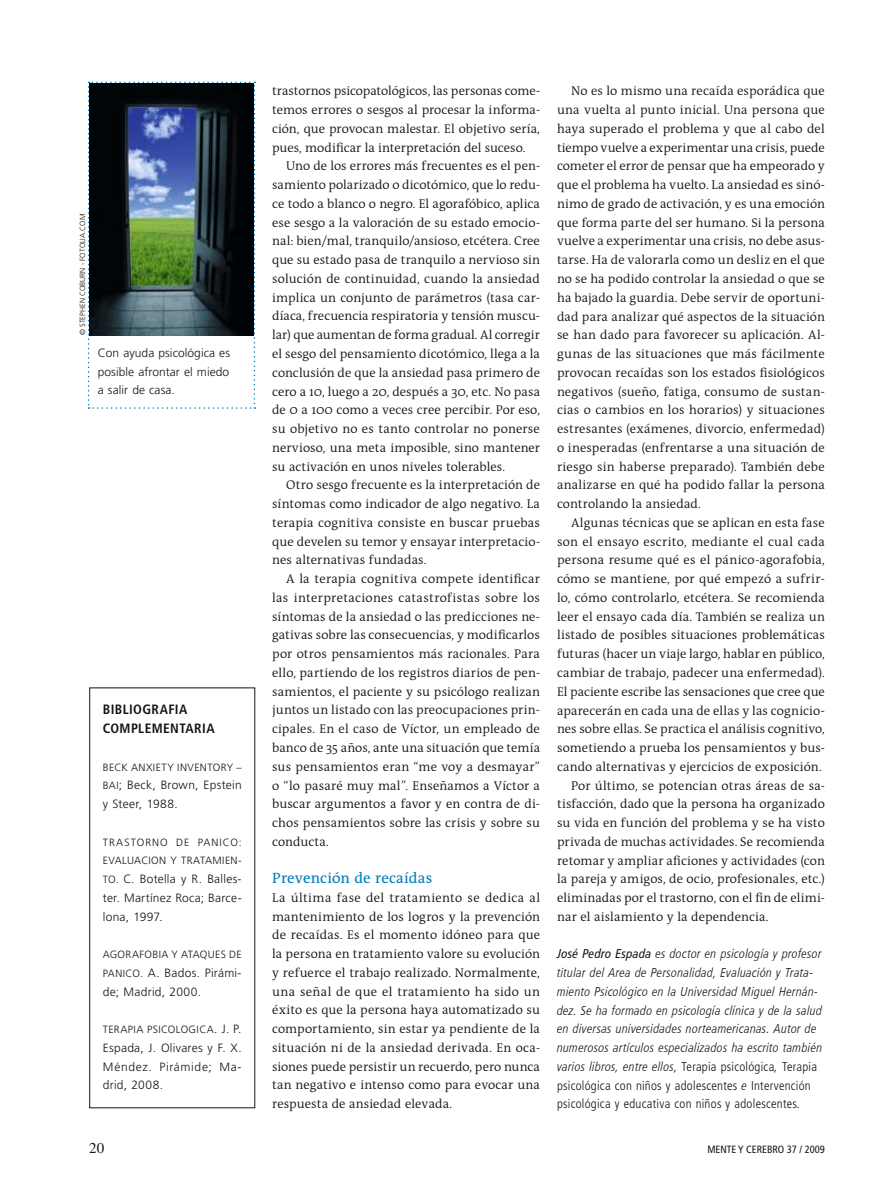
<style>
.page{position:relative;width:893px;height:1191px;background:#fff}
.page>*{position:absolute;margin:0;border:0;box-sizing:border-box;transform-origin:0 0}
.t1{font:15px "The Antiqua B5";letter-spacing:.01em;color:#007dbc}
.t2{font:15px "Times";color:#131413}
.t3{font:700 condensed 13.5px/18.8px "Frutiger LT Std";letter-spacing:.03em;color:#131413}
.t4{font:300 12.75px/18.8px "The Antiqua B4";letter-spacing:.005em;color:#131413;text-align:justify}
.t5{font:italic 300 condensed 12.75px/18.8px "Frutiger LT Com";letter-spacing:.02em;color:#131413}
.t6{font:300 condensed 12.75px/18.8px "Frutiger LT Std";letter-spacing:.02em;color:#131413}
.t7{font:300 12px/18.8px "Frutiger LT Std";letter-spacing:.02em;color:#131413;text-align:justify}
.t8{font:300 10.5px/18.8px "Frutiger LT Std";letter-spacing:.04em;color:#131413}
.t9{font:condensed 10.5px "Frutiger LT Std";color:#131413}
.t10{font:300 7.5px "Frutiger LT Std";color:#131413}
.s1{font-size:10.5px}
.s2{font-size:12px}
.s3{font-weight:400}
.s4{font-family:"Frutiger LT Std";font-style:normal}
.s5{font-family:"Frutiger LT Com";font-style:italic}
</style>
<div class="page">
<div style="left:89px;top:687px;width:166px;height:421px;border:1px solid #131413"></div>
<svg style="left:88px;top:82px;width:167px;height:327px"></svg>
<img style="left:90px;top:83px;width:163px;height:252px">
<p class="t10" style="left:79px;top:335px;width:123px;rotate:-90deg">© STEPHEN COBURN - FOTOLIA.COM</p>
<p class="t7" style="left:98px;top:344px;width:134px">Con ayuda psicológica es posible afrontar el miedo a salir de casa.</p>
<p class="t3" style="left:103px;top:701px;width:113px">BIBLIOGRAFIA<br>COMPLEMENTARIA</p>
<p class="t8" style="left:103px;top:758px;width:140px">BECK ANXIETY INVENTORY –</p>
<p class="t7" style="left:103px;top:776px;width:140px"><span class="s1">BAI</span>; Beck, Brown, Epstein y Steer, 1988.</p>
<p class="t8" style="left:103px;top:833px;width:140px">TRASTORNO DE PANICO:<br>EVALUACION Y TRATAMIEN-</p>
<p class="t7" style="left:103px;top:870px;width:140px"><span class="s1">TO.</span> C. Botella y R. Balles&shy;ter. Martínez Roca; Barce&shy;lona, 1997.</p>
<p class="t8" style="left:103px;top:945px;width:140px">AGORAFOBIA Y ATAQUES DE</p>
<p class="t7" style="left:103px;top:964px;width:140px"><span class="s1">PANICO.</span> A. Bados. Pirámi&shy;de; Madrid, 2000.</p>
<p class="t8" style="left:103px;top:1020px;width:140px">TERAPIA PSICOLOGICA<span class="s2">. J. P.</span></p>
<p class="t7" style="left:103px;top:1039px;width:140px">Espada, J. Olivares y F. X.<br>Méndez. Pirámide; Ma&shy;drid, 2008.</p>
<p class="t4" style="left:272px;top:82px;width:269px">trastornos psicopatológicos, las personas come&shy;temos errores o sesgos al procesar la informa&shy;ción, que provocan malestar. El objetivo sería, pues, modificar la interpretación del suceso.</p>
<p class="t4" style="left:272px;top:157px;width:269px;text-indent:14px">Uno de los errores más frecuentes es el pen&shy;samiento polarizado o dicotómico, que lo redu&shy;ce todo a blanco o negro. El agorafóbico, aplica ese sesgo a la valoración de su estado emocio&shy;nal: bien/mal, tranquilo/ansioso, etcétera. Cree que su estado pasa de tranquilo a nervioso sin solución de continuidad, cuando la ansiedad implica un conjunto de parámetros (tasa car&shy;díaca, frecuencia respiratoria y tensión muscu&shy;lar) que aumentan de forma gradual. Al corregir el sesgo del pensamiento dicotómico, llega a la conclusión de que la ansiedad pasa primero de cero a 10, luego a 20, después a 30, etc. No pasa de 0 a 100 como a veces cree percibir. Por eso, su objetivo no es tanto controlar no ponerse nervioso, una meta imposible, sino mantener su activación en unos niveles tolerables.</p>
<p class="t4" style="left:272px;top:476px;width:269px;text-indent:14px">Otro sesgo frecuente es la interpretación de síntomas como indicador de algo negativo. La terapia cognitiva consiste en buscar pruebas que develen su temor y ensayar interpretacio&shy;nes alternativas fundadas.</p>
<p class="t4" style="left:272px;top:570px;width:269px;text-indent:14px">A la terapia cognitiva compete identificar las interpretaciones catastrofistas sobre los síntomas de la ansiedad o las predicciones ne&shy;gativas sobre las consecuencias, y modificarlos por otros pensamientos más racionales. Para ello, partiendo de los registros diarios de pen&shy;samientos, el paciente y su psicólogo realizan juntos un listado con las preocupaciones prin&shy;cipales. En el caso de Víctor, un empleado de banco de 35 años, ante una situación que temía sus pensamientos eran “me voy a desmayar” o “lo pasaré muy mal”. Enseñamos a Víctor a buscar argumentos a favor y en contra de di&shy;chos pensamientos sobre las crisis y sobre su conducta.</p>
<p class="t1" style="left:272px;top:870px;width:162px">Prevención de recaídas</p>
<p class="t4" style="left:272px;top:888px;width:269px">La última fase del tratamiento se dedica al mantenimiento de los logros y la prevención de recaídas. Es el momento idóneo para que la persona en tratamiento valore su evolución y refuerce el trabajo realizado. Normalmente, una señal de que el tratamiento ha sido un éxito es que la persona haya automatizado su comportamiento, sin estar ya pendiente de la situación ni de la ansiedad derivada. En oca&shy;siones puede persistir un recuerdo, pero nunca tan negativo e intenso como para evocar una respuesta de ansiedad elevada.</p>
<p class="t4" style="left:557px;top:82px;width:269px;text-indent:14px">No es lo mismo una recaída esporádica que una vuelta al punto inicial. Una persona que haya superado el problema y que al cabo del tiempo vuelve a experimentar una crisis, puede cometer el error de pensar que ha empeorado y que el problema ha vuelto. La ansiedad es sinó&shy;nimo de grado de activación, y es una emoción que forma parte del ser humano. Si la persona vuelve a experimentar una crisis, no debe asus&shy;tarse. Ha de valorarla como un desliz en el que no se ha podido controlar la ansiedad o que se ha bajado la guardia. Debe servir de oportuni&shy;dad para analizar qué aspectos de la situación se han dado para favorecer su aplicación. Al&shy;gunas de las situaciones que más fácilmente provocan recaídas son los estados fisiológicos negativos (sueño, fatiga, consumo de sustan&shy;cias o cambios en los horarios) y situaciones estresantes (exámenes, divorcio, enfermedad) o inesperadas (enfrentarse a una situación de riesgo sin haberse preparado). También debe analizarse en qué ha podido fallar la persona controlando la ansiedad.</p>
<p class="t4" style="left:571px;top:514px;width:255px">Algunas técnicas que se aplican en esta fase</p>
<p class="t4" style="left:557px;top:532px;width:269px">son el ensayo escrito, mediante el cual cada</p>
<p class="t4" style="left:557px;top:551px;width:269px">persona resume qué es el pánico-agorafobia,</p>
<p class="t4" style="left:557px;top:570px;width:269px">cómo se mantiene, por qué empezó a sufrir-</p>
<p class="t4" style="left:557px;top:589px;width:269px">lo, cómo controlarlo, etcétera. Se recomienda</p>
<p class="t4" style="left:557px;top:607px;width:269px">leer el ensayo cada día. También se realiza un</p>
<p class="t4" style="left:557px;top:626px;width:269px">listado de posibles situaciones problemáticas</p>
<p class="t4" style="left:557px;top:645px;width:269px">futuras (hacer un viaje largo, hablar en público,</p>
<p class="t4" style="left:557px;top:664px;width:269px">cambiar de trabajo, padecer una enfermedad).</p>
<p class="t4" style="left:557px;top:682px;width:269px">El paciente escribe las sensaciones que cree que</p>
<p class="t4" style="left:557px;top:701px;width:269px">aparecerán en cada una de ellas y las cognicio-</p>
<p class="t4" style="left:557px;top:720px;width:269px">nes sobre ellas. Se practica el análisis cognitivo,</p>
<p class="t4" style="left:557px;top:739px;width:269px">sometiendo a prueba los pensamientos y bus-</p>
<p class="t4" style="left:557px;top:757px;width:266px">cando alternativas y ejercicios de exposición.</p>
<p class="t4" style="left:571px;top:776px;width:255px">Por último, se potencian otras áreas de sa-</p>
<p class="t4" style="left:557px;top:795px;width:269px">tisfacción, dado que la persona ha organizado</p>
<p class="t4" style="left:557px;top:814px;width:269px">su vida en función del problema y se ha visto</p>
<p class="t4" style="left:557px;top:832px;width:269px">privada de muchas actividades. Se recomienda</p>
<p class="t4" style="left:557px;top:851px;width:269px">retomar y ampliar aficiones y actividades (con</p>
<p class="t4" style="left:557px;top:870px;width:269px">la pareja y amigos, de ocio, profesionales, etc.)</p>
<p class="t4" style="left:557px;top:889px;width:269px">eliminadas por el trastorno, con el fin de elimi-</p>
<p class="t4" style="left:557px;top:907px;width:213px">nar el aislamiento y la dependencia.</p>
<p class="t5" style="left:557px;top:946px;width:267px"><span class="s3">José Pedro Espada</span> es doctor en psicología y profesor titular del Area de Personalidad, Evaluación y Trata&shy;miento Psicológico en la Universidad Miguel Hernán&shy;dez. Se ha formado en psicología clínica y de la salud en diversas universidades norteamericanas. Autor de numerosos artículos especializados ha escrito también varios libros, entre ellos, <span class="s4">Terapia psicológica</span>, <span class="s4">Terapia</span></p>
<p class="t6" style="left:557px;top:1076px;width:255px">psicológica con niños y adolescentes <span class="s5">e</span> Intervención psicológica y educativa con niños y adolescentes<span class="s5">.</span></p>
<p class="t2" style="left:89px;top:1142px;width:16px">20</p>
<p class="t9" style="left:707px;top:1144px;width:119px">MENTE Y CEREBRO 37 / 2009</p>
</div>
